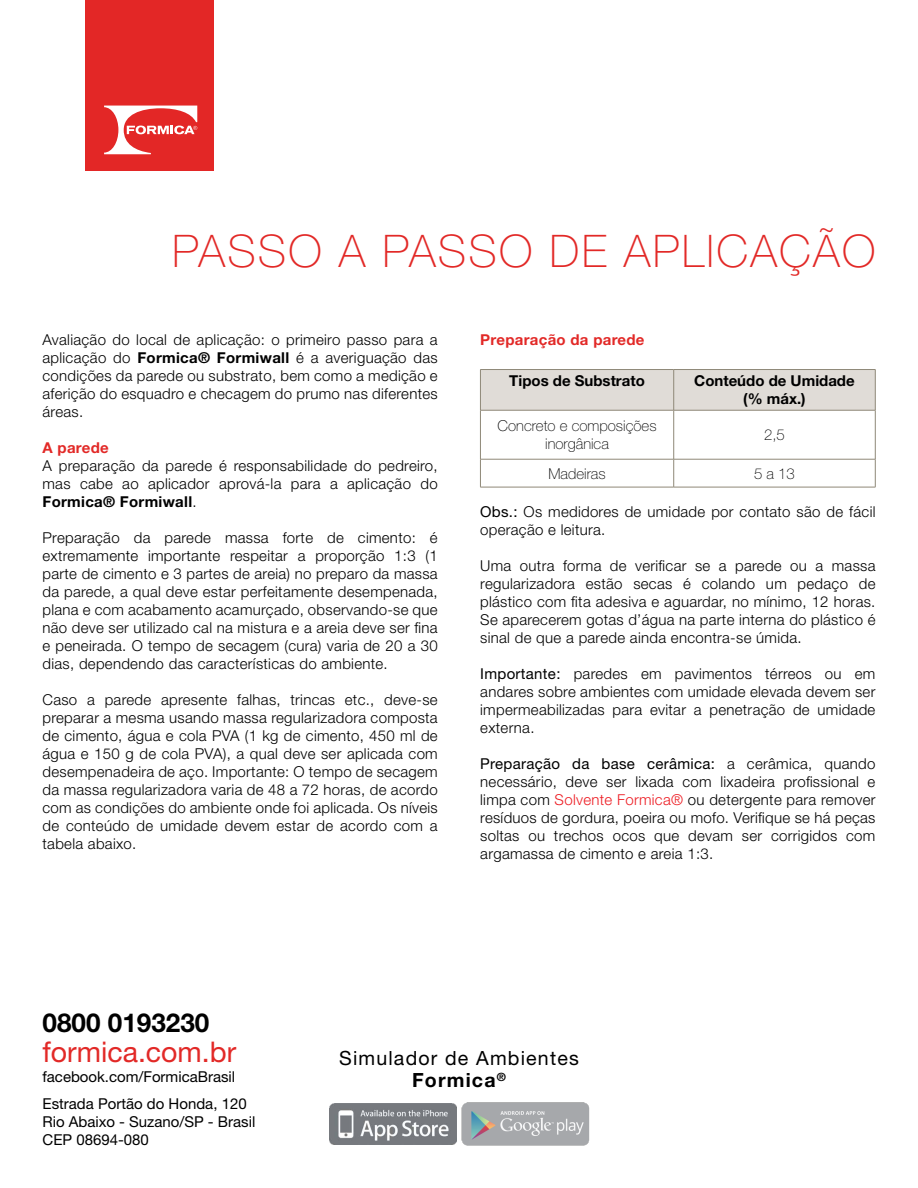
<style>
.page{position:relative;width:918px;height:1188px;background:#fff}
.page>*{position:absolute;margin:0;border:0;box-sizing:border-box;transform-origin:0 0}
.t1{font:100 45px "Helvetica Neue LT Std";letter-spacing:.05em;color:#e22927}
.t2{font:28.5px "Helvetica Neue LT Std";color:#e22927}
.t3{font:700 26.1px "Helvetica Neue LT Std";color:#000}
.t4{font:19.65px/21.8px "Helvetica Neue LT Std";letter-spacing:.06em;color:#000;text-align:center}
.t5{font:300 15px/18px "Helvetica Neue LT Std";letter-spacing:.02em;color:#000;text-align:justify}
.t6{font:15px/18px "Helvetica Neue LT Std";color:#000}
.t7{font:100 15px/18px "Helvetica Neue LT Std";color:#000;text-align:center}
.t8{font:700 15px/18px "Helvetica Neue LT Std";color:#000;text-align:center}
.t9{font:700 15px "Helvetica Neue LT Std";letter-spacing:.02em;color:#e22927}
.s1{font-weight:700}
.s2{font-weight:400}
.s3{color:#ed1d24}
</style>
<div class="page">
<div style="left:85px;top:0;width:129px;height:171px;background:#e32726"></div>
<svg style="left:104px;top:106px;width:93px;height:48px"></svg>
<img style="left:329px;top:1103px;width:128px;height:42px">
<img style="left:461px;top:1103px;width:129px;height:42px">
<div style="left:481px;top:370px;width:394px;height:40px;background:#e0dcd7"></div>
<hr style="left:480px;top:369px;width:194px;height:1px;background:#8f8878">
<hr style="left:480px;top:370px;width:1px;height:40px;background:#8f8878">
<hr style="left:674px;top:369px;width:201px;height:1px;background:#8f8878">
<hr style="left:673px;top:370px;width:1px;height:40px;background:#8f8878">
<hr style="left:875px;top:370px;width:1px;height:40px;background:#8f8878">
<hr style="left:480px;top:410px;width:194px;height:1px;background:#8f8878">
<hr style="left:480px;top:410px;width:1px;height:49px;background:#8f8878">
<hr style="left:674px;top:410px;width:201px;height:1px;background:#8f8878">
<hr style="left:673px;top:410px;width:1px;height:49px;background:#8f8878">
<hr style="left:875px;top:410px;width:1px;height:49px;background:#8f8878">
<hr style="left:480px;top:459px;width:194px;height:1px;background:#8f8878">
<svg style="left:480px;top:459px;width:1px;height:28px"></svg>
<hr style="left:480px;top:487px;width:194px;height:1px;background:#8f8878">
<hr style="left:674px;top:459px;width:201px;height:1px;background:#8f8878">
<svg style="left:673px;top:459px;width:1px;height:28px"></svg>
<svg style="left:875px;top:459px;width:1px;height:28px"></svg>
<hr style="left:674px;top:487px;width:201px;height:1px;background:#8f8878">
<h1 class="t1" style="left:172px;top:225px;width:705px">PASSO A PASSO DE APLICAÇÃO</h1>
<p class="t5" style="left:43px;top:331px;width:397px">Avaliação do local de aplicação: o primeiro passo para a aplicação do <span class="s1">Formica® Formiwall</span> é a averiguação das condições da parede ou substrato, bem como a medição e aferição do esquadro e checagem do prumo nas diferentes áreas.</p>
<p class="t9" style="left:43px;top:439px;width:68px">A parede</p>
<p class="t5" style="left:43px;top:457px;width:397px">A preparação da parede é responsabilidade do pedreiro, mas cabe ao aplicador aprová-la para a aplicação do <span class="s1">Formica® Formiwall</span>.</p>
<p class="t5" style="left:43px;top:529px;width:397px">Preparação da parede massa forte de cimento: é extremamente importante respeitar a proporção 1:3 (1 parte de cimento e 3 partes de areia) no preparo da massa da parede, a qual deve estar perfeitamente desempenada, plana e com acabamento acamurçado, observando-se que não deve ser utilizado cal na mistura e a areia deve ser fina e peneirada. O tempo de secagem (cura) varia de 20 a 30 dias, dependendo das características do ambiente.</p>
<p class="t5" style="left:43px;top:691px;width:397px">Caso a parede apresente falhas, trincas etc., deve-se preparar a mesma usando massa regularizadora composta de cimento, água e cola PVA (1 kg de cimento, 450 ml de água e 150 g de cola PVA), a qual deve ser aplicada com desempenadeira de aço. Importante: O tempo de secagem da massa regularizadora varia de 48 a 72 horas, de acordo com as condições do ambiente onde foi aplicada. Os níveis de conteúdo de umidade devem estar de acordo com a tabela abaixo.</p>
<p class="t9" style="left:480px;top:331px;width:166px">Preparação da parede</p>
<p class="t8" style="left:509px;top:372px;width:137px">Tipos de Substrato</p>
<p class="t8" style="left:694px;top:372px;width:162px">Conteúdo de Umidade (% máx.)</p>
<p class="t7" style="left:498px;top:417px;width:160px">Concreto e composições inorgânica</p>
<p class="t7" style="left:764px;top:426px;width:22px">2,5</p>
<p class="t7" style="left:549px;top:464px;width:59px">Madeiras</p>
<p class="t7" style="left:754px;top:464px;width:42px">5 a 13</p>
<p class="t5" style="left:480px;top:503px;width:397px"><span class="s2">Obs.:</span> Os medidores de umidade por contato são de fácil operação e leitura.</p>
<p class="t5" style="left:480px;top:557px;width:397px">Uma outra forma de verificar se a parede ou a massa regularizadora estão secas é colando um pedaço de plástico com fita adesiva e aguardar, no mínimo, 12 horas.<br>Se aparecerem gotas d’água na parte interna do plástico é sinal de que a parede ainda encontra-se úmida.</p>
<p class="t5" style="left:480px;top:665px;width:397px"><span class="s2">Importante:</span> paredes em pavimentos térreos ou em andares sobre ambientes com umidade elevada devem ser impermeabilizadas para evitar a penetração de umidade externa.</p>
<p class="t5" style="left:480px;top:755px;width:397px"><span class="s2">Preparação da base cerâmica:</span> a cerâmica, quando necessário, deve ser lixada com lixadeira profissional e limpa com <span class="s3">Solvente Formica®</span> ou detergente para remover resíduos de gordura, poeira ou mofo. Verifique se há peças soltas ou trechos ocos que devam ser corrigidos com argamassa de cimento e areia 1:3.</p>
<h3 class="t3" style="left:43px;top:1006px;width:168px">0800 0193230</h3>
<h2 class="t2" style="left:43px;top:1035px;width:195px">formica.com.br</h2>
<p class="t6" style="left:43px;top:1067px;width:194px">facebook.com/FormicaBrasil</p>
<p class="t6" style="left:43px;top:1094px;width:214px">Estrada Portão do Honda, 120<br>Rio Abaixo - Suzano/SP - Brasil<br>CEP 08694-080</p>
<h3 class="t4" style="left:339px;top:1047px;width:241px">Simulador de Ambientes<br><span class="s1">Formica</span><sup>®</sup></h3>
</div>
